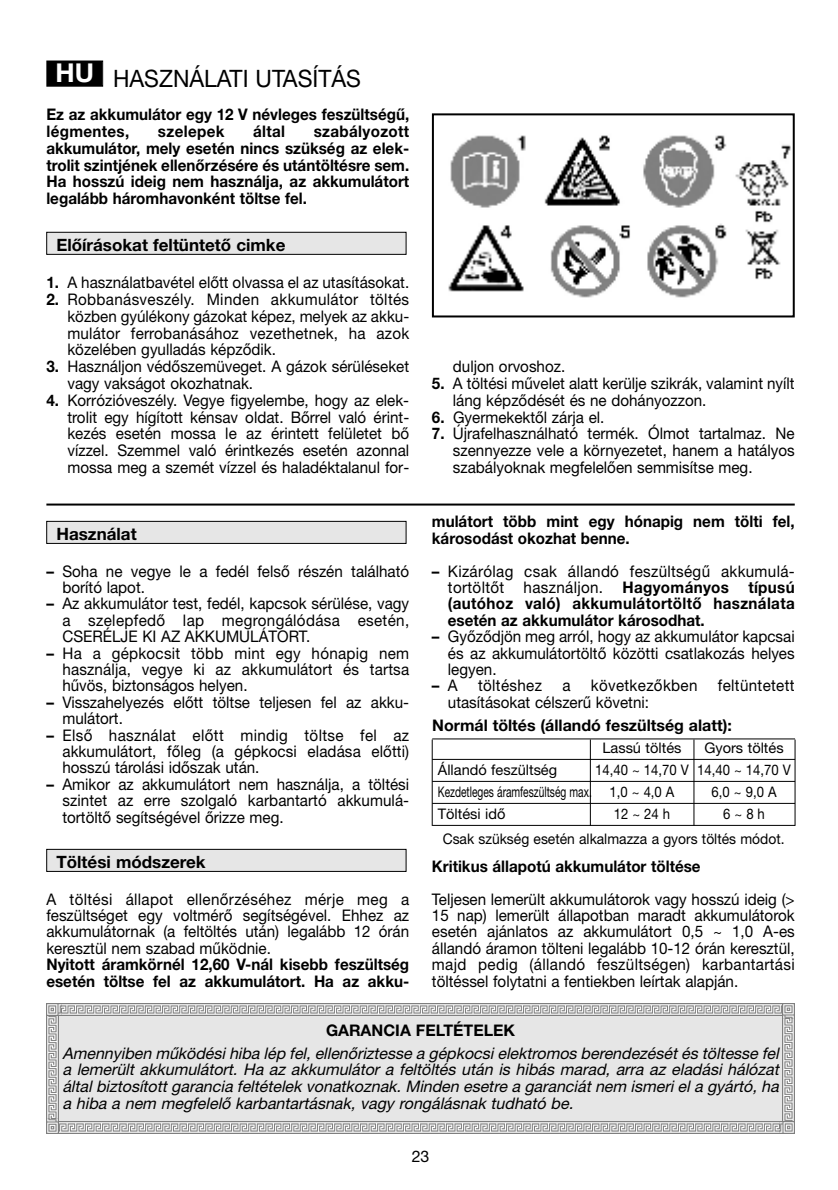
<style>
.page{position:relative;width:838px;height:1190px;background:#fff}
.page>*{position:absolute;margin:0;border:0;box-sizing:border-box;transform-origin:0 0}
.t1{font:700 26px "Helvetica Neue";color:#fff}
.t2{font:24px "Helvetica Neue East A";color:#000;scale:.95 1}
.t3{font:700 17px "Helvetica Neue East A";color:#000}
.t4{font:16px/16.4px "Helvetica Neue East A";color:#000;text-align:justify;scale:.95 1}
.t5{font:700 16px/16.8px "Helvetica Neue East A";color:#000;scale:.95 1}
.t6{font:italic 16px/16.8px "Helvetica Neue East A";color:#000;text-align:justify}
.t7{font:700 16px "Helvetica Neue East A";color:#000}
.t8{font:16px "Helvetica Neue East A";letter-spacing:.02em;color:#000;scale:.95 1}
.t9{font:700 16px "Helvetica Neue East A";letter-spacing:.02em;color:#000;scale:.95 1}
.t10{font:16px "Helvetica Neue";color:#000}
.t11{font:14.6px/22px "Helvetica Neue East A";color:#000;scale:.9 1}
.t12{font:14.6px "Helvetica Neue East A";color:#000}
.s1{font-weight:700}
.s2{font-weight:400}
</style>
<div class="page">
<div style="left:47px;top:233px;width:359px;height:21px;background:#e6e6e6"></div>
<div style="left:46px;top:232px;width:360px;height:23px;border:1px solid #000"></div>
<div style="left:47px;top:61px;width:55px;height:25px;background:#000"></div>
<div style="left:46px;top:61px;width:57px;height:26px;border:1px solid #000"></div>
<div style="left:47px;top:850px;width:359px;height:21px;background:#e6e6e6"></div>
<div style="left:46px;top:849px;width:360px;height:23px;border:1px solid #000"></div>
<div style="left:47px;top:522px;width:359px;height:21px;background:#e6e6e6"></div>
<div style="left:46px;top:521px;width:360px;height:23px;border:1px solid #000"></div>
<div style="left:58px;top:1015px;width:725px;height:107px;background:#e6e6e6"></div>
<img style="left:46px;top:1004px;width:737px;height:12px">
<img style="left:783px;top:1004px;width:12px;height:118px">
<img style="left:58px;top:1122px;width:737px;height:12px">
<img style="left:46px;top:1016px;width:12px;height:118px">
<hr style="left:46px;top:504px;width:749px;height:2px;background:#000">
<hr style="left:432px;top:739px;width:363px;height:1px;background:#000">
<hr style="left:432px;top:759px;width:363px;height:1px;background:#000">
<hr style="left:432px;top:781px;width:363px;height:1px;background:#000">
<hr style="left:432px;top:803px;width:363px;height:1px;background:#000">
<hr style="left:432px;top:825px;width:363px;height:1px;background:#000">
<hr style="left:432px;top:739px;width:1px;height:87px;background:#000">
<hr style="left:795px;top:740px;width:1px;height:86px;background:#000">
<hr style="left:694px;top:740px;width:1px;height:86px;background:#000">
<hr style="left:590px;top:739px;width:1px;height:87px;background:#000">
<img style="left:448px;top:135px;width:343px;height:163px">
<div style="left:432px;top:113px;width:363px;height:204px;border:2px solid #000"></div>
<h1 class="t1" style="left:55px;top:62px;width:40px">HU</h1>
<h2 class="t2" style="left:113px;top:65px;width:263px">HASZNÁLATI UTASÍTÁS</h2>
<p class="t5" style="left:46px;top:107px;width:383px">Ez az akkumulátor egy 12 V névleges feszültségű, légmentes,</p>
<p class="t5" style="left:46px;top:124px;width:383px;text-align:justify;text-indent:267px">szabályozott akkumulátor, mely esetén nincs szükség az elek&shy;trolit szintjének ellenőrzésére és utántöltésre sem.<br>Ha hosszú ideig nem használja, az akkumulátort legalább háromhavonként töltse fel.</p>
<p class="t9" style="left:158px;top:122px;width:72px">szelepek</p>
<p class="t5" style="left:253px;top:124px;width:35px">által</p>
<p class="t3" style="left:56px;top:235px;width:231px">Előírásokat feltüntető cimke</p>
<p class="t4" style="left:46px;top:275px;width:383px"><span class="s1">1.</span> A használatbavétel előtt olvassa el az utasításokat.</p>
<p class="t4" style="left:67px;top:292px;width:361px;text-indent:-21px"><span class="s1">2.</span> Robbanásveszély. Minden akkumulátor töltés közben gyúlékony gázokat képez, melyek az akku&shy;mulátor ferrobanásához vezethetnek, ha azok közelében gyulladás képződik.</p>
<p class="t4" style="left:67px;top:359px;width:361px;text-indent:-21px"><span class="s1">3.</span> Használjon védőszemüveget. A gázok sérüléseket vagy vakságot okozhatnak.</p>
<p class="t4" style="left:67px;top:392px;width:361px;text-indent:-21px"><span class="s1">4.</span> Korrózióveszély. Vegye figyelembe, hogy az elek&shy;trolit egy hígított kénsav oldat. Bőrrel való érint&shy;kezés esetén mossa le az érintett felületet bő vízzel. Szemmel való érintkezés esetén azonnal mossa meg a szemét vízzel és haladéktalanul for-</p>
<p class="t4" style="left:453px;top:359px;width:120px">duljon orvoshoz.</p>
<p class="t4" style="left:453px;top:376px;width:361px;text-indent:-21px"><span class="s1">5.</span> A töltési művelet alatt kerülje szikrák, valamint nyílt láng képződését és ne dohányozzon.</p>
<p class="t4" style="left:432px;top:409px;width:183px"><span class="s1">6.</span> Gyermekektől zárja el.</p>
<p class="t4" style="left:453px;top:426px;width:361px;text-indent:-21px"><span class="s1">7.</span> Újrafelhasználható termék. Ólmot tartalmaz. Ne szennyezze vele a környezetet, hanem a hatályos szabályoknak megfelelően semmisítse meg.</p>
<p class="t3" style="left:56px;top:524px;width:82px">Használat</p>
<p class="t5" style="left:432px;top:514px;width:383px">mulátort több mint egy hónapig nem tölti fel, károsodást okozhat benne.</p>
<p class="t5" style="left:448px;top:563px;width:367px;text-align:justify;text-indent:-16px">– <span class="s2">Kizárólag csak állandó feszültségű akkumulá&shy;tortöltőt használjon.</span> Hagyományos típusú (autóhoz való) akkumulátortöltő használata esetén az akkumulátor károsodhat.</p>
<p class="t4" style="left:448px;top:629px;width:367px;text-indent:-16px"><span class="s1">–</span> Győződjön meg arról, hogy az akkumulátor kapcsai és az akkumulátortöltő közötti csatlakozás helyes legyen.</p>
<p class="t5" style="left:432px;top:678px;width:29px">– <span class="s2">A</span></p>
<p class="t8" style="left:478px;top:677px;width:69px">töltéshez</p>
<p class="t4" style="left:562px;top:678px;width:10px">a</p>
<p class="t8" style="left:591px;top:677px;width:114px">következőkben</p>
<p class="t8" style="left:718px;top:677px;width:82px">feltüntetett</p>
<p class="t4" style="left:448px;top:694px;width:213px">utasításokat célszerű követni:</p>
<p class="t4" style="left:62px;top:563px;width:367px;text-indent:-16px"><span class="s1">–</span> Soha ne vegye le a fedél felső részén található borító lapot.</p>
<p class="t4" style="left:62px;top:596px;width:367px;text-indent:-16px"><span class="s1">–</span> Az akkumulátor test, fedél, kapcsok sérülése, vagy a szelepfedő lap megrongálódása esetén, CSERÉLJE KI AZ AKKUMULÁTORT.</p>
<p class="t4" style="left:62px;top:645px;width:367px;text-indent:-16px"><span class="s1">–</span> Ha a gépkocsit több mint egy hónapig nem használja, vegye ki az akkumulátort és tartsa hűvös, biztonságos helyen.</p>
<p class="t4" style="left:62px;top:694px;width:367px;text-indent:-16px"><span class="s1">–</span> Visszahelyezés előtt töltse teljesen fel az akku&shy;mulátort.</p>
<p class="t4" style="left:62px;top:727px;width:367px;text-indent:-16px"><span class="s1">–</span> Első használat előtt mindig töltse fel az akkumulátort, főleg (a gépkocsi eladása előtti) hosszú tárolási időszak után.</p>
<p class="t4" style="left:62px;top:776px;width:367px;text-indent:-16px"><span class="s1">–</span> Amikor az akkumulátort nem használja, a töltési szintet az erre szolgaló karbantartó akkumulá&shy;tortöltő segítségével őrizze meg.</p>
<p class="t7" style="left:432px;top:717px;width:301px">Normál töltés (állandó feszültség alatt):</p>
<p class="t12" style="left:602px;top:740px;width:81px">Lassú töltés</p>
<p class="t12" style="left:704px;top:740px;width:81px">Gyors töltés</p>
<p class="t12" style="left:438px;top:762px;width:121px">Állandó feszültség</p>
<p class="t11" style="left:438px;top:760px;width:394px;text-indent:157px">14,40 ~ 14,70 V 14,40 ~ 14,70 V<br>Kezdetleges áramfeszültség max. 1,0 ~ 4,0 A</p>
<p class="t11" style="left:712px;top:782px;width:74px">6,0 ~ 9,0 A</p>
<p class="t12" style="left:438px;top:806px;width:69px">Töltési idő</p>
<p class="t11" style="left:614px;top:804px;width:64px">12 ~ 24 h</p>
<p class="t11" style="left:443px;top:803px;width:381px;line-height:24.4px;text-indent:280px">6 ~ 8 h<br>Csak szükség esetén alkalmazza a gyors töltés módot.</p>
<p class="t3" style="left:56px;top:852px;width:151px">Töltési módszerek</p>
<p class="t5" style="left:432px;top:858px;width:284px">Kritikus állapotú akkumulátor töltése</p>
<p class="t4" style="left:432px;top:891px;width:383px">Teljesen lemerült akkumulátorok vagy hosszú ideig (&gt; 15 nap) lemerült állapotban maradt akkumulátorok esetén ajánlatos az akkumulátort 0,5 ~ 1,0 A-es állandó áramon tölteni legalább 10-12 órán keresztül, majd pedig (állandó feszültségen) karbantartási töltéssel folytatni a fentiekben leírtak alapján.</p>
<p class="t7" style="left:326px;top:1022px;width:191px">GARANCIA FELTÉTELEK</p>
<p class="t6" style="left:62px;top:1045px;width:718px">Amennyiben működési hiba lép fel, ellenőriztesse a gépkocsi elektromos berendezését és töltesse fel a lemerült akkumulátort. Ha az akkumulátor a feltöltés után is hibás marad, arra az eladási hálózat által biztosított garancia feltételek vonatkoznak. Minden esetre a garanciát nem ismeri el a gyártó, ha a hiba a nem megfelelő karbantartásnak, vagy rongálásnak tudható be.</p>
<p class="t4" style="left:46px;top:891px;width:383px">A töltési állapot ellenőrzéséhez mérje meg a feszültséget egy voltmérő segítségével. Ehhez az akkumulátornak (a feltöltés után) legalább 12 órán keresztül nem szabad működnie.</p>
<p class="t5" style="left:46px;top:957px;width:383px">Nyitott áramkörnél 12,60 V-nál kisebb feszültség esetén töltse fel az akkumulátort. Ha az akku-</p>
<p class="t10" style="left:412px;top:1150px;width:19px">23</p>
</div>
